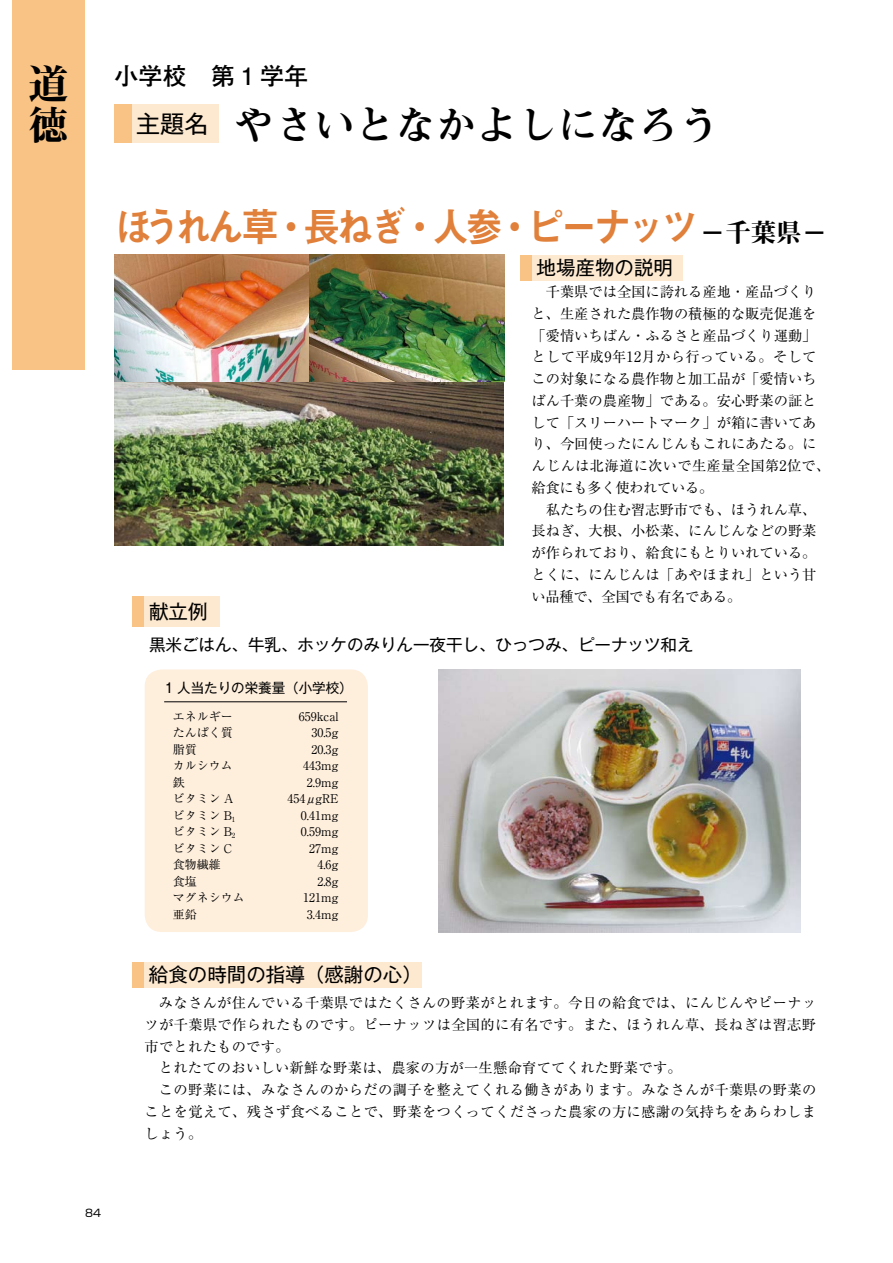
<style>
.page{position:relative;width:893px;height:1263px;background:#fff}
.page>*{position:absolute;margin:0;border:0;box-sizing:border-box;transform-origin:0 0}
.t1{font:40.5px "Midashi Go Pro MB31";letter-spacing:-.12em;color:#e0803a;scale:.94 1}
.t2{font:40.5px/40.5px "Midashi Min Pro MA31";color:#000}
.t3{font:700 24px "Futo Go B101 Pro";color:#000}
.t4{font:19.5px "Gothic MB101 Pro";color:#000}
.t5{font:16.5px "Gothic MB101 Pro";color:#000}
.t6{font:14.25px/21.8px "Ryumin Pro";letter-spacing:.02em;color:#000;text-align:justify}
.t7{font:14.25px/21.8px "Ryumin Pro";color:#000}
.t8{font:13.5px "Gothic MB101 Pro";color:#000}
.t9{font:12px/16.5px "Ryumin Pro";color:#000}
.t10{font:10.5px "Shin Go Pro";color:#000}
.s1{font-family:"Midashi Min Pro MA31";font-size:25.5px;color:#000}
</style>
<div class="page">
<img style="left:115px;top:381px;width:389px;height:164px">
<img style="left:115px;top:255px;width:389px;height:126px">
<div style="left:13px;top:0;width:72px;height:370px;background:#f9c385"></div>
<div style="left:115px;top:104px;width:17px;height:39px;background:#f9c385"></div>
<div style="left:132px;top:104px;width:87px;height:39px;background:#fde8d0"></div>
<div style="left:520px;top:255px;width:12px;height:25px;background:#f9c385"></div>
<div style="left:532px;top:255px;width:150px;height:25px;background:#fde8d0"></div>
<div style="left:132px;top:962px;width:13px;height:25px;background:#f9c385"></div>
<div style="left:145px;top:962px;width:277px;height:25px;background:#fde8d0"></div>
<div style="left:145px;top:669px;width:223px;height:263px;background:#feeedc;border-radius:17px"></div>
<hr style="left:164px;top:701px;width:98px;height:1px;background:#000">
<hr style="left:262px;top:701px;width:85px;height:1px;background:#000">
<img style="left:438px;top:669px;width:362px;height:263px">
<div style="left:132px;top:597px;width:13px;height:30px;background:#f9c385"></div>
<div style="left:145px;top:597px;width:75px;height:30px;background:#fde8d0"></div>
<h1 class="t2" style="left:29px;top:60px;width:41px">道徳</h1>
<h2 class="t3" style="left:115px;top:57px;width:195px">小学校　第 1 学年</h2>
<h1 class="t2" style="left:136px;top:101px;width:585px"><sup>主題名</sup> やさいとなかよしになろう</h1>
<h1 class="t1" style="left:115px;top:194px;width:760px">ほうれん草・長ねぎ・人参・ピーナッツ <span class="s1">−千葉県−</span></h1>
<h3 class="t4" style="left:537px;top:252px;width:138px">地場産物の説明</h3>
<p class="t7" style="left:531px;top:280px;width:300px;text-indent:14px">千葉県では全国に誇れる産地・産品づくりと、生産された農作物の積極的な販売促進を「愛情いちばん・ふるさと産品づくり運動」として平成9年12月から行っている。そしてこの対象になる農作物と加工品が「愛情いちばん千葉の農産物」である。安心野菜の証として「スリーハートマーク」が箱に書いてあり、今回使ったにんじんもこれにあたる。にんじんは北海道に次いで生産量全国第2位で、給食にも多く使われている。</p>
<p class="t6" style="left:531px;top:497px;width:286px;text-indent:14px">私たちの住む習志野市でも、ほうれん草、長ねぎ、大根、小松菜、にんじんなどの野菜が作られており、給食にもとりいれている。とくに、にんじんは「あやほまれ」という甘い品種で、全国でも有名である。</p>
<h3 class="t4" style="left:149px;top:596px;width:60px">献立例</h3>
<p class="t5" style="left:149px;top:631px;width:546px">黒米ごはん、牛乳、ホッケのみりん一夜干し、ひっつみ、ピーナッツ和え</p>
<p class="t8" style="left:165px;top:677px;width:190px">1 人当たりの栄養量（小学校）</p>
<p class="t9" style="left:173px;top:707px;width:73px">エネルギー　たんぱく質　脂質　<br>カルシウム　鉄　<br>ビタミン Aビタミン B<sub>1</sub>ビタミン B<sub>2</sub>ビタミン C食物繊維<br>食塩<br>マグネシウム亜鉛</p>
<p class="t9" style="left:288px;top:707px;width:52px;text-align:right">659kcal<br>30.5g<br>20.3g<br>443mg<br>2.9mg<br>454μgRE<br>0.41mg　0.59mg　27mg<br>4.6g<br>2.8g<br>121mg　3.4mg</p>
<h3 class="t4" style="left:149px;top:958px;width:274px">給食の時間の指導（感謝の心）</h3>
<p class="t6" style="left:159px;top:991px;width:659px">みなさんが住んでいる千葉県ではたくさんの野菜がとれます。今日の給食では、にんじんやピーナッ</p>
<p class="t6" style="left:145px;top:1013px;width:673px">ツが千葉県で作られたものです。ピーナッツは全国的に有名です。また、ほうれん草、長ねぎは習志野</p>
<p class="t6" style="left:145px;top:1034px;width:147px">市でとれたものです。</p>
<p class="t6" style="left:159px;top:1056px;width:524px">とれたてのおいしい新鮮な野菜は、農家の方が一生懸命育ててくれた野菜です。</p>
<p class="t6" style="left:159px;top:1078px;width:659px">この野菜には、みなさんのからだの調子を整えてくれる働きがあります。みなさんが千葉県の野菜の</p>
<p class="t6" style="left:145px;top:1100px;width:673px">ことを覚えて、残さず食べることで、野菜をつくってくださった農家の方に感謝の気持ちをあらわしま</p>
<p class="t6" style="left:145px;top:1121px;width:59px">しょう。</p>
<p class="t10" style="left:85px;top:1204px;width:17px">84</p>
</div>
